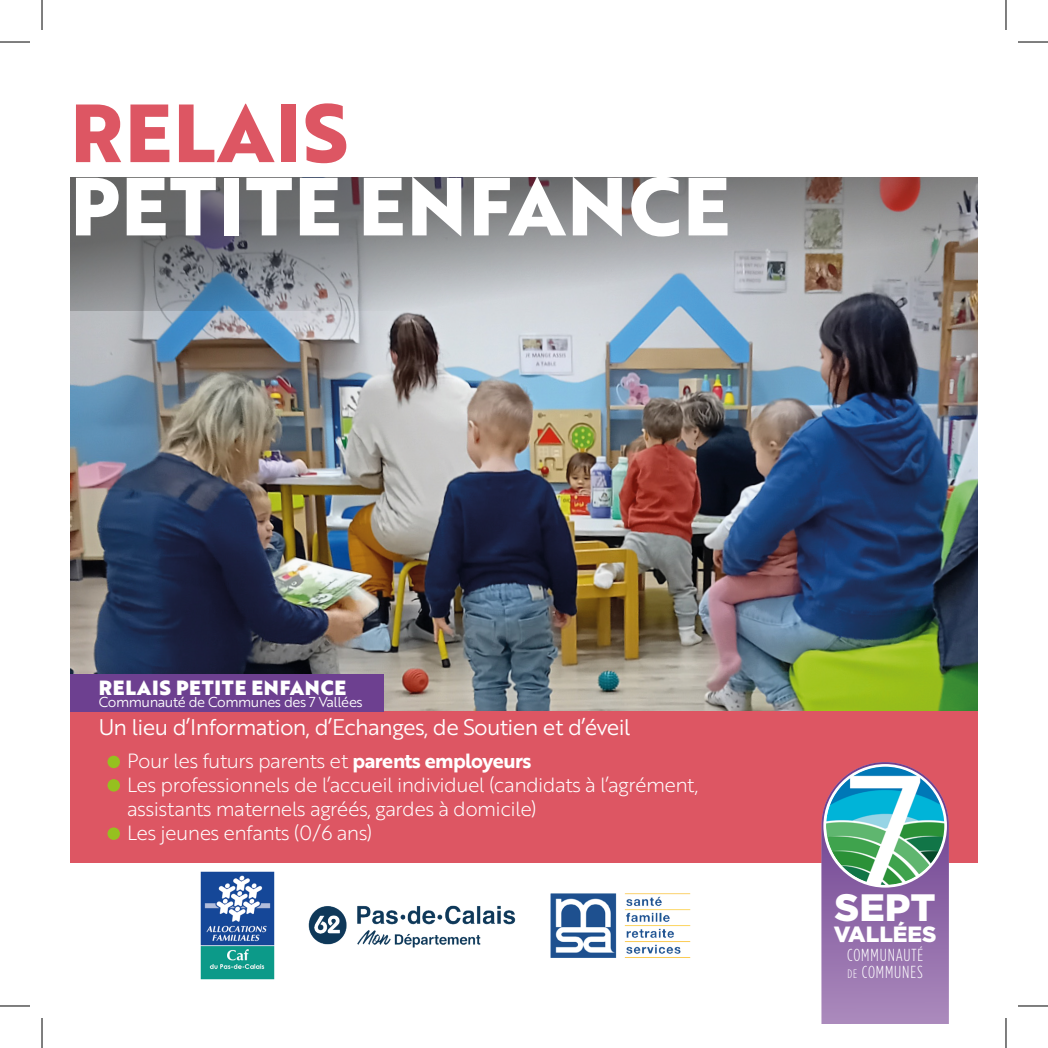
<style>
.page{position:relative;width:1048px;height:1048px;background:#fff}
.page>*{position:absolute;margin:0;border:0;box-sizing:border-box;transform-origin:0 0}
.t1{font:800 80px "Brother 1816";letter-spacing:.02em;color:#fff}
.t2{font:800 80px "Brother 1816";letter-spacing:.02em;color:#dd5663}
.t3{font:900 38.2px "Gotham";color:#fff}
.t4{font:22px "Brother 1816";letter-spacing:-.03em;color:#fff}
.t5{font:900 22px "Gotham";color:#fff}
.t6{font:300 20px/24px "Brother 1816";letter-spacing:-.03em;color:#fff}
.t7{font:900 20px "Brother 1816";letter-spacing:.04em;color:#fff}
.t8{font:300 17.4px "Gotham Condensed";letter-spacing:.05em;color:#fff}
.t9{font:14px "Brother 1816";letter-spacing:-.03em;color:#fff}
.s1{font-weight:700}
.s2{font-size:12.2px}
</style>
<div class="page">
<img style="left:70px;top:311px;width:907px;height:400px">
<div style="left:70px;top:711px;width:907px;height:152px;background:#dd5663"></div>
<svg style="left:70px;top:178px;width:907px;height:133px;background:#8d8e91"></svg>
<div style="left:70px;top:674px;width:314px;height:37px;background:#6d4090"></div>
<div style="left:107px;top:756px;width:13px;height:12px;background:#96c01f;border-radius:50%"></div>
<div style="left:107px;top:779px;width:13px;height:12px;background:#96c01f;border-radius:50%"></div>
<div style="left:107px;top:827px;width:13px;height:13px;background:#96c01f;border-radius:50%"></div>
<svg style="left:821px;top:762px;width:128px;height:261px;background:#9c6fa7"></svg>
<svg style="left:823px;top:764px;width:124px;height:123px"></svg>
<img style="left:826px;top:767px;width:118px;height:118px;border-radius:59px">
<img style="left:200px;top:871px;width:75px;height:109px">
<img style="left:308px;top:905px;width:208px;height:43px">
<img style="left:550px;top:893px;width:141px;height:65px">
<hr style="left:0;top:42px;width:30px;height:1px;background:#000">
<hr style="left:1018px;top:42px;width:30px;height:1px;background:#000">
<hr style="left:0;top:1005px;width:30px;height:1px;background:#000">
<hr style="left:1018px;top:1005px;width:30px;height:1px;background:#000">
<hr style="left:42px;top:0;width:1px;height:30px;background:#000">
<hr style="left:42px;top:1018px;width:1px;height:30px;background:#000">
<hr style="left:1005px;top:0;width:1px;height:30px;background:#000">
<hr style="left:1005px;top:1018px;width:1px;height:30px;background:#000">
<p class="t2" style="left:70px;top:72px;width:279px">RELAIS</p>
<p class="t1" style="left:70px;top:145px;width:661px">PETITE ENFANCE</p>
<p class="t7" style="left:99px;top:672px;width:249px">RELAIS PETITE ENFANCE</p>
<p class="t9" style="left:99px;top:691px;width:266px">Communauté de Communes des 7 Vallées</p>
<p class="t4" style="left:99px;top:710px;width:533px">Un lieu d’Information, d’Echanges, de Soutien et d’éveil</p>
<p class="t6" style="left:127px;top:748px;width:406px">Pour les futurs parents et <span class="s1">parents employeurs</span></p>
<p class="t6" style="left:127px;top:772px;width:573px">Les professionnels de l’accueil individuel (candidats à l’agrément, assistants maternels agréés, gardes à domicile)</p>
<p class="t6" style="left:127px;top:820px;width:247px">Les jeunes enfants (0/6 ans)</p>
<p class="t3" style="left:834px;top:885px;width:103px">SEPT</p>
<p class="t5" style="left:834px;top:921px;width:104px">VALLÉES</p>
<p class="t8" style="left:847px;top:945px;width:77px">COMMUNAUTÉ</p>
<p class="t8" style="left:847px;top:962px;width:77px"><span class="s2">de</span> COMMUNES</p>
</div>
